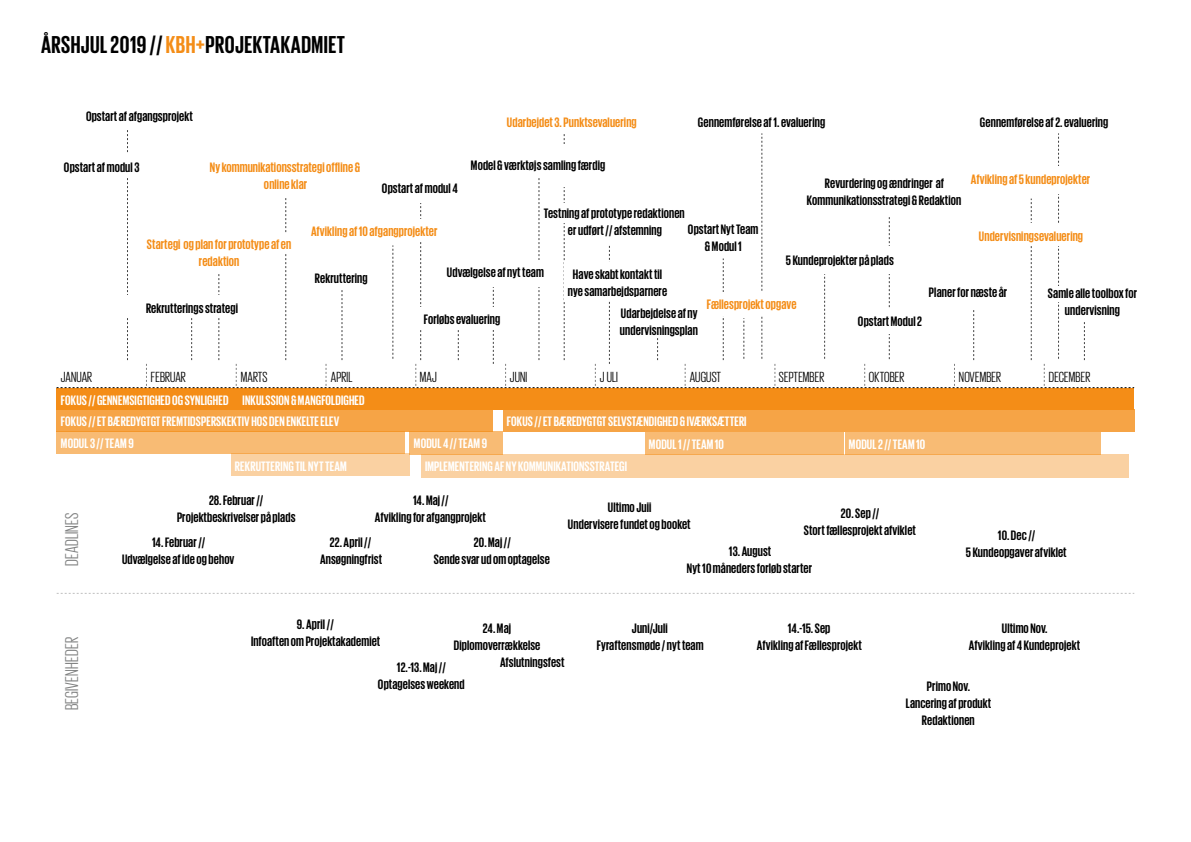
<style>
.page{position:relative;width:1191px;height:842px;background:#fff}
.page>*{position:absolute;margin:0;border:0;box-sizing:border-box;transform-origin:0 0}
.t1{font:700 25px "Giorgio Sans";letter-spacing:.02em;color:#000}
.t2{font:19px "Giorgio Sans";letter-spacing:.01em;color:#808181}
.t3{font:15px "Giorgio Sans";letter-spacing:.01em;color:#000}
.t4{font:700 14px/17px "Giorgio Sans";letter-spacing:.01em;color:#000;text-align:center}
.t5{font:700 14px/21px "Giorgio Sans";letter-spacing:.01em;color:#fff}
.t6{font:700 14px/17px "Giorgio Sans";letter-spacing:.01em;color:#f48d17;text-align:center}
.s1{color:#f48d17}
</style>
<div class="page">
<div style="left:503px;top:410px;width:631px;height:22px;background:#f6a446"></div>
<div style="left:57px;top:388px;width:1077px;height:22px;background:#f48d17"></div>
<div style="left:57px;top:410px;width:436px;height:22px;background:#f6a446"></div>
<div style="left:57px;top:431px;width:348px;height:23px;background:#f8bb74"></div>
<div style="left:410px;top:431px;width:93px;height:24px;background:#f8bb74"></div>
<div style="left:645px;top:432px;width:198px;height:23px;background:#f8bb74"></div>
<div style="left:845px;top:432px;width:256px;height:23px;background:#f8bb74"></div>
<div style="left:231px;top:454px;width:179px;height:22px;background:#fad1a2"></div>
<svg style="left:57px;top:593px;width:1077px;height:1px"></svg>
<div style="left:421px;top:454px;width:708px;height:23px;background:#fad1a2"></div>
<svg style="left:57px;top:130px;width:1077px;height:258px"></svg>
<div style="left:913px;top:280px;width:110px;height:23px;background:#fff"></div>
<div style="left:775px;top:247px;width:130px;height:27px;background:#fff"></div>
<div style="left:841px;top:309px;width:98px;height:25px;background:#fff"></div>
<div style="left:966px;top:166px;width:130px;height:27px;background:#fff"></div>
<h1 class="t1" style="left:41px;top:32px;width:306px">ÅRSHJUL 2019 // <span class="s1">KBH+</span>PROJEKTAKADMIET</h1>
<p class="t4" style="left:86px;top:107px;width:108px">Opstart af afgangsprojekt</p>
<p class="t4" style="left:64px;top:158px;width:77px">Opstart af modul 3</p>
<p class="t6" style="left:210px;top:158px;width:152px">Ny kommunikationsstrategi offline &amp; online klar</p>
<p class="t4" style="left:382px;top:179px;width:77px">Opstart af modul 4</p>
<p class="t6" style="left:507px;top:113px;width:131px">Udarbejdet 3. Punktsevaluering</p>
<p class="t4" style="left:698px;top:113px;width:129px">Gennemførelse af 1. evaluering</p>
<p class="t4" style="left:980px;top:113px;width:130px">Gennemførelse af 2. evaluering</p>
<p class="t4" style="left:471px;top:156px;width:136px">Model &amp; værktøjs samling færdig</p>
<p class="t4" style="left:807px;top:174px;width:156px">Revurdering og ændringer af<br>Kommunikationsstrategi &amp; Redaktion</p>
<p class="t6" style="left:971px;top:170px;width:121px">Afvikling af 5 kundeprojekter</p>
<p class="t6" style="left:147px;top:235px;width:146px">Startegi og plan for prototype af en redaktion</p>
<p class="t4" style="left:146px;top:299px;width:93px">Rekrutterings strategi</p>
<p class="t6" style="left:311px;top:222px;width:128px">Afvikling af 10 afgangprojekter</p>
<p class="t4" style="left:544px;top:204px;width:142px">Testning af prototype redaktionen er udført // afstemning</p>
<p class="t4" style="left:688px;top:220px;width:72px">Opstart Nyt Team &amp; Modul 1</p>
<p class="t6" style="left:979px;top:227px;width:106px">Undervisningsevaluering</p>
<p class="t4" style="left:315px;top:269px;width:54px">Rekruttering</p>
<p class="t4" style="left:447px;top:263px;width:98px">Udvælgelse af nyt team</p>
<p class="t4" style="left:568px;top:265px;width:101px">Have skabt kontakt til nye samarbejdsparnere</p>
<p class="t4" style="left:424px;top:310px;width:78px">Forløbs evaluering</p>
<p class="t4" style="left:620px;top:304px;width:79px;text-align:left">Udarbejdelse af ny undervisningsplan</p>
<p class="t4" style="left:786px;top:251px;width:109px">5 Kundeprojekter på plads</p>
<p class="t6" style="left:707px;top:295px;width:91px">Fællesprojekt opgave</p>
<p class="t4" style="left:929px;top:283px;width:80px">Planer for næste år</p>
<p class="t4" style="left:858px;top:312px;width:66px">Opstart Modul 2</p>
<p class="t4" style="left:1048px;top:284px;width:91px">Samle alle toolbox for undervisning</p>
<p class="t3" style="left:61px;top:368px;width:33px">JANUAR</p>
<p class="t3" style="left:151px;top:368px;width:36px">FEBRUAR</p>
<p class="t3" style="left:241px;top:368px;width:28px">MARTS</p>
<p class="t3" style="left:331px;top:368px;width:23px">APRIL</p>
<p class="t3" style="left:420px;top:368px;width:18px">MAJ</p>
<p class="t3" style="left:510px;top:368px;width:19px">JUNI</p>
<p class="t3" style="left:600px;top:368px;width:20px">J ULI</p>
<p class="t3" style="left:690px;top:368px;width:33px">AUGUST</p>
<p class="t3" style="left:779px;top:368px;width:47px">SEPTEMBER</p>
<p class="t3" style="left:869px;top:368px;width:37px">OKTOBER</p>
<p class="t3" style="left:959px;top:368px;width:44px">NOVEMBER</p>
<p class="t3" style="left:1049px;top:368px;width:43px">DECEMBER</p>
<p class="t5" style="left:61px;top:389px;width:305px">FOKUS // GENNEMSIGTIGHED OG SYNLIGHED INKULSSION &amp; MANGFOLDIGHED<br>FOKUS // ET BÆREDYGTGT FREMTIDSPERSKEKTIV HOS DEN ENKELTE ELEV</p>
<p class="t5" style="left:507px;top:410px;width:241px">FOKUS // ET BÆREDYGTGT SELVSTÆNDIGHED &amp; IVÆRKSÆTTERI</p>
<p class="t5" style="left:61px;top:432px;width:74px">MODUL 3 // TEAM 9</p>
<p class="t5" style="left:414px;top:432px;width:75px">MODUL 4 // TEAM 9</p>
<p class="t5" style="left:649px;top:433px;width:77px">MODUL 1 // TEAM 10</p>
<p class="t5" style="left:849px;top:433px;width:78px">MODUL 2 // TEAM 10</p>
<h2 class="t2" style="left:61px;top:566px;width:55px;rotate:-90deg">DEADLINES</h2>
<h2 class="t2" style="left:61px;top:710px;width:74px;rotate:-90deg">BEGIVENHEDER</h2>
<p class="t5" style="left:235px;top:455px;width:113px">REKRUTTERING TIL NYT TEAM</p>
<p class="t5" style="left:425px;top:455px;width:204px">IMPLEMENTERING AF NY KOMMUNIKATIONSSTRATEGI</p>
<p class="t4" style="left:177px;top:491px;width:120px">28. Februar //<br>Projektbeskrivelser på plads</p>
<p class="t4" style="left:122px;top:533px;width:114px">14. Februar //<br>Udvælgelse af ide og behov</p>
<p class="t4" style="left:375px;top:491px;width:112px">14. Maj //<br>Afvikling for afgangprojekt</p>
<p class="t4" style="left:320px;top:533px;width:64px">22. April //<br>Ansøgningfrist</p>
<p class="t4" style="left:434px;top:533px;width:117px">20. Maj //<br>Sende svar ud om optagelse</p>
<p class="t4" style="left:251px;top:615px;width:131px">9. April //<br>Infoaften om Projektakademiet</p>
<p class="t4" style="left:454px;top:619px;width:88px">24. Maj<br>Diplomoverrækkelse</p>
<p class="t4" style="left:568px;top:498px;width:124px">Ultimo Juii<br>Undervisere fundet og booket</p>
<p class="t4" style="left:687px;top:542px;width:127px">13. August<br>Nyt 10 måneders forløb starter</p>
<p class="t4" style="left:804px;top:504px;width:113px">20. Sep //<br>Stort fællesprojekt afviklet</p>
<p class="t4" style="left:597px;top:619px;width:108px">Juni/Juli<br>Fyraftensmøde / nyt team</p>
<p class="t4" style="left:757px;top:619px;width:106px">14.-15. Sep<br>Afvikling af Fællesprojekt</p>
<p class="t4" style="left:966px;top:526px;width:102px">10. Dec //<br>5 Kundeopgaver afviklet</p>
<p class="t4" style="left:969px;top:619px;width:113px">Ultimo Nov.<br>Afvikling af 4 Kundeprojekt</p>
<p class="t4" style="left:378px;top:658px;width:88px">12.-13. Maj //<br>Optagelses weekend</p>
<p class="t4" style="left:500px;top:653px;width:66px">Afslutningsfest</p>
<p class="t4" style="left:906px;top:677px;width:87px">Primo Nov.<br>Lancering af produkt<br>Redaktionen</p>
</div>
